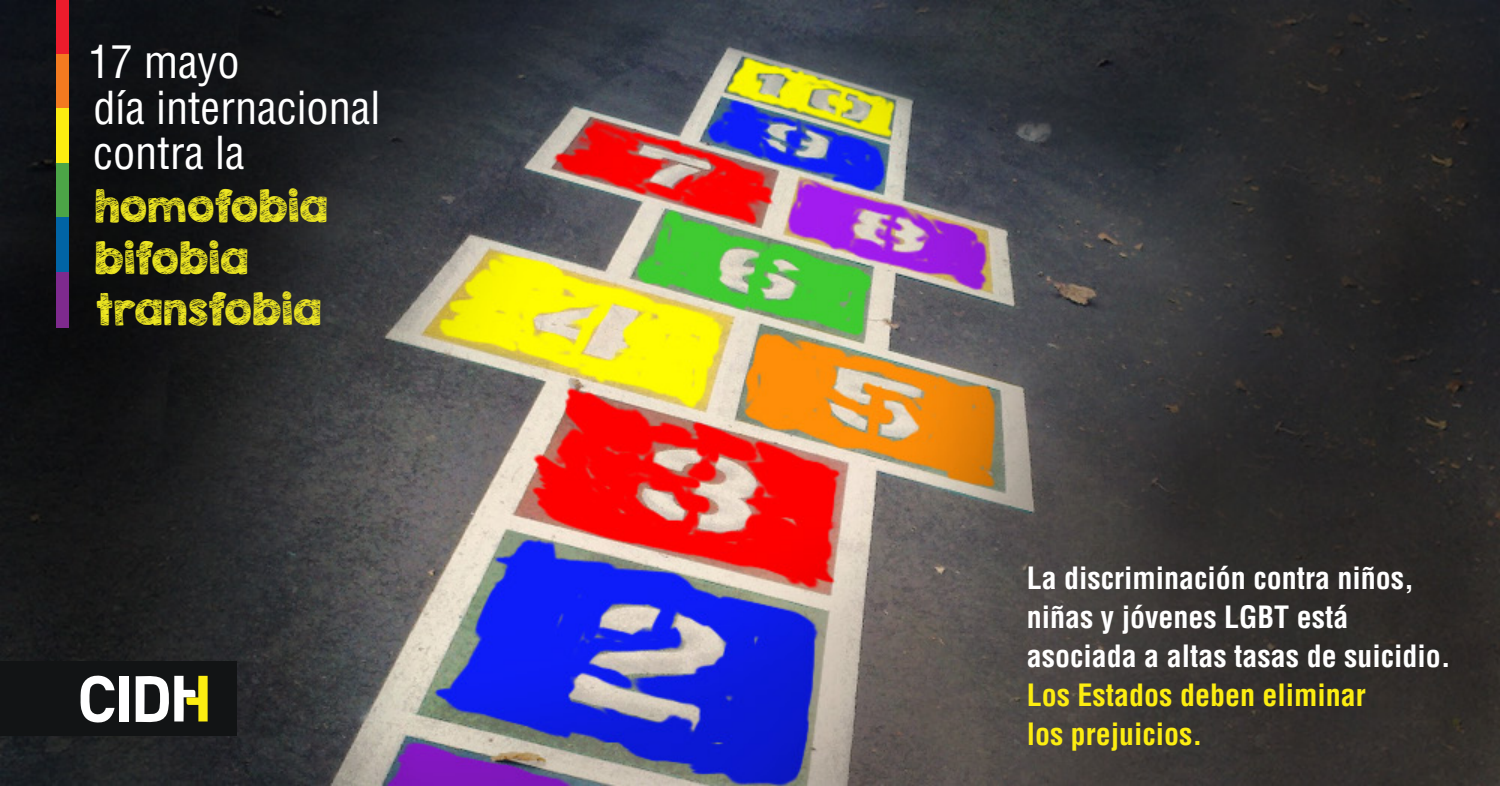
<style>
.page{position:relative;width:1500px;height:786px;background:#fff}
.page>*{position:absolute;margin:0;border:0;box-sizing:border-box;transform-origin:0 0}
.t1{font:condensed 44.4px "Helvetica LT Std";color:#fff}
.t2{font:42.75px/51.9px "KG Broken Vessels Sketch";color:#f0e922}
.t3{font:700 condensed 30px/39px "Helvetica LT Std";color:#fff}
.t4{font:700 condensed 30px/39px "Helvetica LT Std";color:#fced11}
</style>
<div class="page">
<img style="left:0;top:0;width:1500px;height:786px">
<div style="left:1px;top:661px;width:236px;height:74px;background:#121415"></div>
<svg style="left:81px;top:675px;width:34px;height:48px"></svg>
<div style="left:119px;top:676px;width:9px;height:46px;background:#fff"></div>
<svg style="left:136px;top:675px;width:72px;height:48px"></svg>
<div style="left:56px;top:0;width:13px;height:55px;background:#ec1c2c"></div>
<div style="left:56px;top:54px;width:13px;height:56px;background:#f37a20"></div>
<div style="left:56px;top:109px;width:13px;height:55px;background:#fced11"></div>
<div style="left:56px;top:163px;width:13px;height:56px;background:#4ca547"></div>
<div style="left:56px;top:217px;width:13px;height:56px;background:#0164a5"></div>
<div style="left:56px;top:272px;width:13px;height:55px;background:#7e2a8e"></div>
<h1 class="t1" style="left:88px;top:34px;width:153px">17 mayo</h1>
<h1 class="t1" style="left:93px;top:80px;width:289px">día internacional</h1>
<h1 class="t1" style="left:93px;top:125px;width:153px">contra la</h1>
<h2 class="t2" style="left:94px;top:180px;width:235px">homofobia bifobia transfobia</h2>
<p class="t3" style="left:1027px;top:558px;width:426px">La discriminación contra niños, niñas y jóvenes LGBT está asociada a altas tasas de suicidio.</p>
<p class="t4" style="left:1027px;top:675px;width:341px">Los Estados deben eliminar los prejuicios.</p>
</div>
